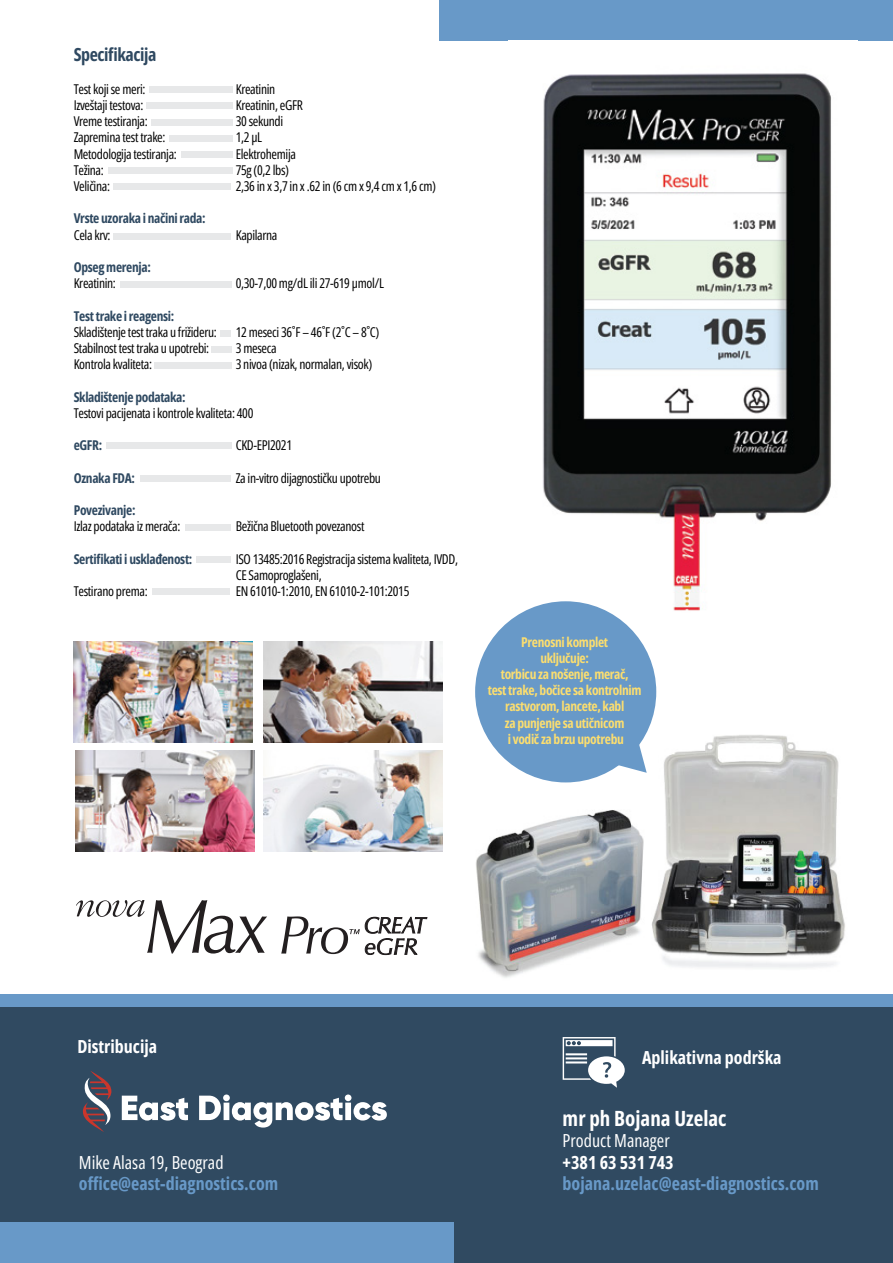
<style>
.page{position:relative;width:893px;height:1263px;background:#fff}
.page>*{position:absolute;margin:0;border:0;box-sizing:border-box;transform-origin:0 0}
.t1{font:700 21px "Open Sans Condensed";color:#fff}
.t2{font:700 18px "Open Sans Condensed";color:#6899c8}
.t3{font:700 18px "Open Sans Condensed";color:#fff}
.t4{font:18px "Open Sans Condensed";color:#fff}
.t5{font:700 18px "Open Sans Condensed";letter-spacing:-.025em;color:#2f4961}
.t6{font:13.5px/16.2px "Open Sans Condensed";letter-spacing:-.025em;color:#010101}
.t7{font:700 13.5px/16.2px "Open Sans Condensed";letter-spacing:-.025em;color:#fcde6f;text-align:center}
.t8{font:700 13.5px "Open Sans Condensed";letter-spacing:-.025em;color:#2f4961}
</style>
<div class="page">
<img style="left:476px;top:729px;width:369px;height:249px">
<div style="left:439px;top:0;width:454px;height:40px;background:#6899c8"></div>
<div style="left:0;top:1006px;width:893px;height:257px;background:#304a61"></div>
<div style="left:0;top:1223px;width:454px;height:40px;background:#6899c8"></div>
<svg style="left:83px;top:1071px;width:29px;height:61px"></svg>
<svg style="left:122px;top:1095px;width:66px;height:25px"></svg>
<svg style="left:199px;top:1094px;width:188px;height:33px"></svg>
<svg style="left:563px;top:1037px;width:62px;height:51px"></svg>
<img style="left:510px;top:73px;width:321px;height:547px">
<img style="left:74px;top:642px;width:178px;height:100px">
<img style="left:264px;top:642px;width:178px;height:100px">
<img style="left:76px;top:751px;width:178px;height:100px">
<img style="left:264px;top:751px;width:178px;height:100px">
<div style="left:475px;top:601px;width:181px;height:181px;background:#6899c8;border-radius:50%"></div>
<svg style="left:609px;top:735px;width:38px;height:38px"></svg>
<div style="left:149px;top:86px;width:83px;height:7px;background:#e7e8e9"></div>
<div style="left:146px;top:102px;width:86px;height:7px;background:#e7e8e9"></div>
<div style="left:151px;top:119px;width:81px;height:6px;background:#e7e8e9"></div>
<div style="left:169px;top:135px;width:63px;height:7px;background:#e7e8e9"></div>
<div style="left:181px;top:151px;width:51px;height:7px;background:#e7e8e9"></div>
<div style="left:108px;top:168px;width:124px;height:6px;background:#e7e8e9"></div>
<div style="left:114px;top:184px;width:117px;height:6px;background:#e7e8e9"></div>
<div style="left:114px;top:233px;width:117px;height:7px;background:#e7e8e9"></div>
<div style="left:120px;top:281px;width:111px;height:7px;background:#e7e8e9"></div>
<div style="left:221px;top:330px;width:10px;height:6px;background:#e7e8e9"></div>
<div style="left:211px;top:346px;width:20px;height:7px;background:#e7e8e9"></div>
<div style="left:154px;top:362px;width:77px;height:7px;background:#e7e8e9"></div>
<div style="left:140px;top:475px;width:91px;height:6px;background:#e7e8e9"></div>
<div style="left:186px;top:524px;width:45px;height:7px;background:#e7e8e9"></div>
<div style="left:196px;top:556px;width:34px;height:7px;background:#e7e8e9"></div>
<div style="left:152px;top:588px;width:78px;height:7px;background:#e7e8e9"></div>
<div style="left:106px;top:442px;width:125px;height:7px;background:#e7e8e9"></div>
<div style="left:0;top:994px;width:893px;height:13px;background:#6899c8"></div>
<svg style="left:76px;top:900px;width:191px;height:53px"></svg>
<svg style="left:281px;top:916px;width:146px;height:39px"></svg>
<h2 class="t5" style="left:74px;top:43px;width:84px">Specifikacija</h2>
<p class="t6" style="left:74px;top:80px;width:73px">Test koji se meri:</p>
<p class="t6" style="left:236px;top:80px;width:41px">Kreatinin</p>
<p class="t6" style="left:74px;top:97px;width:71px">Izveštaji testova:</p>
<p class="t6" style="left:236px;top:97px;width:69px">Kreatinin, eGFR</p>
<p class="t6" style="left:74px;top:113px;width:76px">Vreme testiranja:</p>
<p class="t6" style="left:236px;top:113px;width:49px">30 sekundi</p>
<p class="t6" style="left:74px;top:129px;width:93px">Zapremina test trake:</p>
<p class="t6" style="left:236px;top:129px;width:28px">1,2 µL</p>
<p class="t6" style="left:74px;top:145px;width:105px">Metodologija testiranja:</p>
<p class="t6" style="left:236px;top:145px;width:62px">Elektrohemija</p>
<p class="t6" style="left:74px;top:161px;width:32px">Težina:</p>
<p class="t6" style="left:236px;top:161px;width:55px">75g (0,2 lbs)</p>
<p class="t6" style="left:74px;top:178px;width:38px">Veličina:</p>
<p class="t6" style="left:236px;top:178px;width:202px">2,36 in x 3,7 in x .62 in (6 cm x 9,4 cm x 1,6 cm)</p>
<p class="t8" style="left:74px;top:209px;width:134px">Vrste uzoraka i načini rada:</p>
<p class="t6" style="left:74px;top:226px;width:38px">Cela krv:</p>
<p class="t6" style="left:236px;top:226px;width:43px">Kapilarna</p>
<p class="t8" style="left:74px;top:258px;width:79px">Opseg merenja:</p>
<p class="t6" style="left:74px;top:275px;width:44px">Kreatinin:</p>
<p class="t6" style="left:236px;top:275px;width:150px">0,30-7,00 mg/dL ili 27-619 μmol/L</p>
<p class="t8" style="left:74px;top:306px;width:102px">Test trake i reagensi:</p>
<p class="t6" style="left:74px;top:323px;width:145px">Skladištenje test traka u frižideru:</p>
<p class="t6" style="left:236px;top:323px;width:145px">12 meseci 36˚F – 46˚F (2˚C – 8˚C)</p>
<p class="t6" style="left:74px;top:340px;width:137px">Stabilnost test traka u upotrebi:</p>
<p class="t6" style="left:236px;top:340px;width:42px">3 meseca</p>
<p class="t6" style="left:74px;top:356px;width:80px">Kontrola kvaliteta:</p>
<p class="t6" style="left:236px;top:356px;width:138px">3 nivoa (nizak, normalan, visok)</p>
<p class="t8" style="left:74px;top:387px;width:113px">Skladištenje podataka:</p>
<p class="t6" style="left:74px;top:404px;width:181px">Testovi pacijenata i kontrole kvaliteta: 400</p>
<p class="t8" style="left:74px;top:436px;width:30px">eGFR:</p>
<p class="t6" style="left:236px;top:437px;width:58px">CKD-EPI2021</p>
<p class="t8" style="left:74px;top:468px;width:63px">Oznaka FDA:</p>
<p class="t6" style="left:236px;top:469px;width:147px">Za in-vitro dijagnostičku upotrebu</p>
<p class="t8" style="left:74px;top:501px;width:63px">Povezivanje:</p>
<p class="t6" style="left:74px;top:518px;width:108px">Izlaz podataka iz merača:</p>
<p class="t6" style="left:236px;top:518px;width:130px">Bežična Bluetooth povezanost</p>
<p class="t8" style="left:74px;top:549px;width:120px">Sertifikati i usklađenost:</p>
<p class="t6" style="left:236px;top:550px;width:224px">ISO 13485:2016 Registracija sistema kvaliteta, IVDD,<br>CE Samoproglašeni,</p>
<p class="t6" style="left:74px;top:583px;width:75px">Testirano prema:</p>
<p class="t6" style="left:236px;top:583px;width:175px">EN 61010-1:2010, EN 61010-2-101:2015</p>
<p class="t7" style="left:488px;top:633px;width:155px">Prenosni komplet<br>uključuje:<br>torbicu za nošenje, merač,<br>test trake, bočice sa kontrolnim rastvorom, lancete, kabl<br>za punjenje sa utičnicom<br>i vodič za brzu upotrebu</p>
<h2 class="t3" style="left:77px;top:1034px;width:81px">Distribucija</h2>
<h2 class="t4" style="left:79px;top:1150px;width:146px">Mike Alasa 19, Beograd</h2>
<h2 class="t2" style="left:79px;top:1171px;width:201px">office@east-diagnostics.com</h2>
<h2 class="t3" style="left:642px;top:1045px;width:141px">Aplikativna podrška</h2>
<h1 class="t1" style="left:563px;top:1104px;width:165px">mr ph Bojana Uzelac</h1>
<h2 class="t4" style="left:563px;top:1128px;width:109px">Product Manager</h2>
<h2 class="t3" style="left:563px;top:1150px;width:113px">+381 63 531 743</h2>
<h2 class="t2" style="left:563px;top:1171px;width:258px">bojana.uzelac@east-diagnostics.com</h2>
</div>
